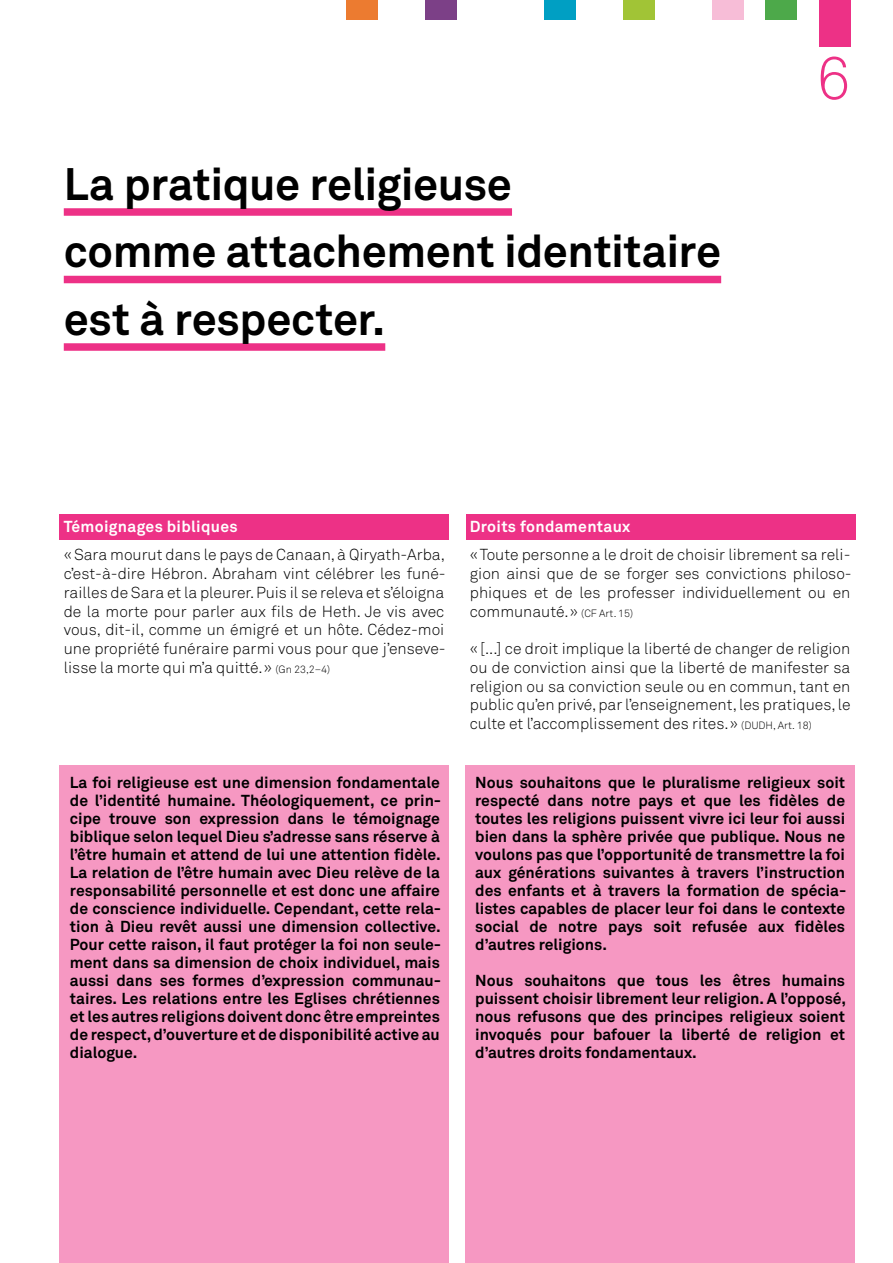
<style>
.page{position:relative;width:893px;height:1263px;background:#fff}
.page>*{position:absolute;margin:0;border:0;box-sizing:border-box;transform-origin:0 0}
.t1{font:300 60px "Akkurat";color:#ed3186}
.t2{font:700 45px/67.5px "Akkurat";letter-spacing:-.01em;color:#000}
.t3{font:700 15.75px/18px "Akkurat";color:#000;text-align:justify}
.t4{font:300 15.75px/18.8px "Akkurat";color:#000;text-align:justify}
.t5{font:700 15.75px "Akkurat";letter-spacing:.02em;color:#fff}
.s1{font-size:10.5px}
</style>
<div class="page">
<div style="left:466px;top:765px;width:389px;height:498px;background:#f698c2"></div>
<div style="left:60px;top:765px;width:389px;height:498px;background:#f698c2"></div>
<div style="left:64px;top:208px;width:448px;height:8px;background:#ed3186"></div>
<div style="left:64px;top:276px;width:657px;height:7px;background:#ed3186"></div>
<div style="left:64px;top:343px;width:321px;height:8px;background:#ed3186"></div>
<div style="left:60px;top:514px;width:389px;height:25px;background:#ed3186"></div>
<div style="left:466px;top:514px;width:389px;height:25px;background:#ed3186"></div>
<div style="left:765px;top:0;width:32px;height:19px;background:#4da94a"></div>
<div style="left:712px;top:0;width:32px;height:19px;background:#f7bdd7"></div>
<div style="left:623px;top:0;width:32px;height:19px;background:#a1c436"></div>
<div style="left:544px;top:0;width:32px;height:19px;background:#009fc3"></div>
<div style="left:425px;top:0;width:32px;height:19px;background:#7c4087"></div>
<div style="left:346px;top:0;width:32px;height:19px;background:#ec7b30"></div>
<div style="left:819px;top:0;width:31px;height:47px;background:#ed3186"></div>
<h2 class="t2" style="left:64px;top:149px;width:659px">La pratique religieuse<br>comme attachement identitaire est à respecter.</h2>
<p class="t5" style="left:64px;top:516px;width:175px">Témoignages bibliques</p>
<p class="t5" style="left:470px;top:516px;width:162px">Droits fondamentaux</p>
<h1 class="t1" style="left:816px;top:40px;width:36px">6</h1>
<p class="t4" style="left:64px;top:545px;width:383px">«Sara mourut dans le pays de Canaan, à Qiryath-Arba, c’est-à-dire Hébron. Abraham vint célébrer les funé&shy;railles de Sara et la pleurer. Puis il se releva et s’éloigna de la morte pour parler aux fils de Heth. Je vis avec vous, dit-il, comme un émigré et un hôte. Cédez-moi une propriété funéraire parmi vous pour que j’enseve&shy;lisse la morte qui m’a quitté.» <span class="s1">(Gn 23,2–4)</span></p>
<p class="t4" style="left:470px;top:545px;width:383px">«Toute personne a le droit de choisir librement sa reli&shy;gion ainsi que de se forger ses convictions philoso&shy;phiques et de les professer individuellement ou en communauté.» <span class="s1">(CF Art. 15)</span></p>
<p class="t4" style="left:470px;top:639px;width:382px">«[...] ce droit implique la liberté de changer de religion ou de conviction ainsi que la liberté de manifester sa religion ou sa conviction seule ou en commun, tant en public qu’en privé, par l’enseignement, les pratiques, le culte et l’accomplissement des rites.» <span class="s1">(DUDH, Art. 18)</span></p>
<p class="t3" style="left:70px;top:773px;width:373px">La foi religieuse est une dimension fondamentale de l’identité humaine. Théologiquement, ce prin&shy;cipe trouve son expression dans le témoignage biblique selon lequel Dieu s’adresse sans réserve à l’être humain et attend de lui une attention fidèle.<br>La relation de l’être humain avec Dieu relève de la responsabilité personnelle et est donc une affaire de conscience individuelle. Cependant, cette rela&shy;tion à Dieu revêt aussi une dimension collective.<br>Pour cette raison, il faut protéger la foi non seule&shy;ment dans sa dimension de choix individuel, mais aussi dans ses formes d’expression communau&shy;taires. Les relations entre les Eglises chrétiennes et les autres religions doivent donc être empreintes de respect, d’ouverture et de disponibilité active au dialogue.</p>
<p class="t3" style="left:475px;top:773px;width:373px">Nous souhaitons que le pluralisme religieux soit respecté dans notre pays et que les fidèles de toutes les religions puissent vivre ici leur foi aussi bien dans la sphère privée que publique. Nous ne voulons pas que l’opportunité de transmettre la foi aux générations suivantes à travers l’instruction des enfants et à travers la formation de spécia&shy;listes capables de placer leur foi dans le contexte social de notre pays soit refusée aux fidèles d’autres religions.</p>
<p class="t3" style="left:475px;top:971px;width:372px">Nous souhaitons que tous les êtres humains puissent choisir librement leur religion. A l’opposé, nous refusons que des principes religieux soient invoqués pour bafouer la liberté de religion et d’autres droits fondamentaux.</p>
</div>
